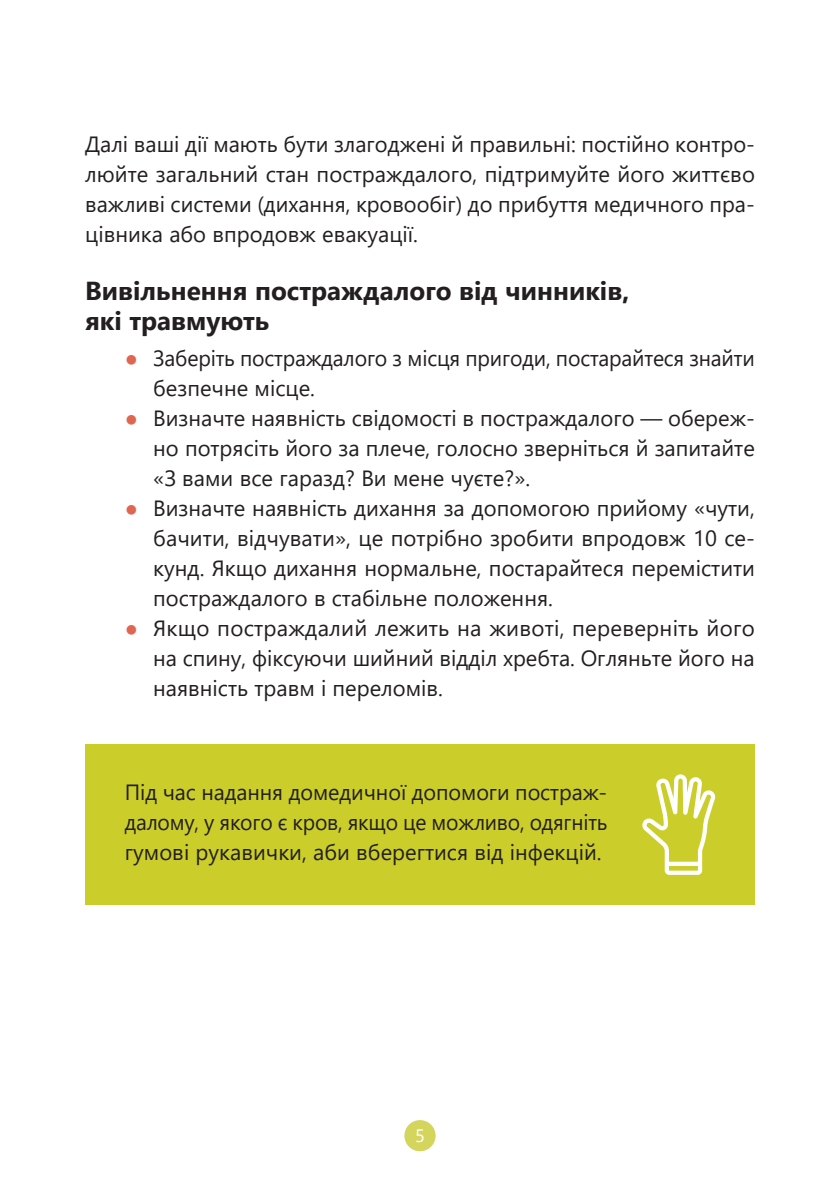
<style>
.page{position:relative;width:840px;height:1191px;background:#fff}
.page>*{position:absolute;margin:0;border:0;box-sizing:border-box;transform-origin:0 0}
.t1{font:700 26px/30px "Segoe UI";color:#231f20}
.t2{font:22px/30px "Segoe UI";color:#231f20;text-align:justify}
.t3{font:18px "Segoe UI";color:#fff}
.s1{color:#df6650}
</style>
<div class="page">
<div style="left:404px;top:1120px;width:31px;height:31px;background:#d4d55c;border-radius:50%"></div>
<div style="left:85px;top:744px;width:669px;height:161px;background:#cbce2a"></div>
<svg style="left:642px;top:774px;width:73px;height:101px"></svg>
<p class="t2" style="left:85px;top:127px;width:671px">Далі ваші дії мають бути злагоджені й правильні: постійно контро&shy;люйте загальний стан постраждалого, підтримуйте його життєво важливі системи (дихання, кровообіг) до прибуття медичного пра&shy;цівника або впродовж евакуації.</p>
<p class="t1" style="left:85px;top:274px;width:545px">Вивільнення постраждалого від чинників, які травмують</p>
<p class="t2" style="left:153px;top:341px;width:602px;text-indent:-28px"><span class="s1">●</span> Заберіть постраждалого з місця пригоди, постарайтеся знайти безпечне місце.</p>
<p class="t2" style="left:153px;top:401px;width:602px;text-indent:-28px"><span class="s1">●</span> Визначте наявність свідомості в постраждалого — обереж&shy;но потрясіть його за плече, голосно зверніться й запитайте «З вами все гаразд? Ви мене чуєте?».</p>
<p class="t2" style="left:153px;top:491px;width:603px;text-indent:-28px"><span class="s1">●</span> Визначте наявність дихання за допомогою прийому «чути, бачити, відчувати», це потрібно зробити впродовж 10 се&shy;кунд. Якщо дихання нормальне, постарайтеся перемістити постраждалого в стабільне положення.</p>
<p class="t2" style="left:153px;top:611px;width:602px;text-indent:-28px"><span class="s1">●</span> Якщо постраждалий лежить на животі, переверніть його на спину, фіксуючи шийний відділ хребта. Огляньте його на наявність травм і переломів.</p>
<p class="t2" style="left:125px;top:775px;width:484px">Під час надання домедичної допомоги постраж&shy;далому, у якого є кров, якщо це можливо, одягніть гумові рукавички, аби вберегтися від інфекцій.</p>
<p class="t3" style="left:415px;top:1118px;width:11px">5</p>
</div>
